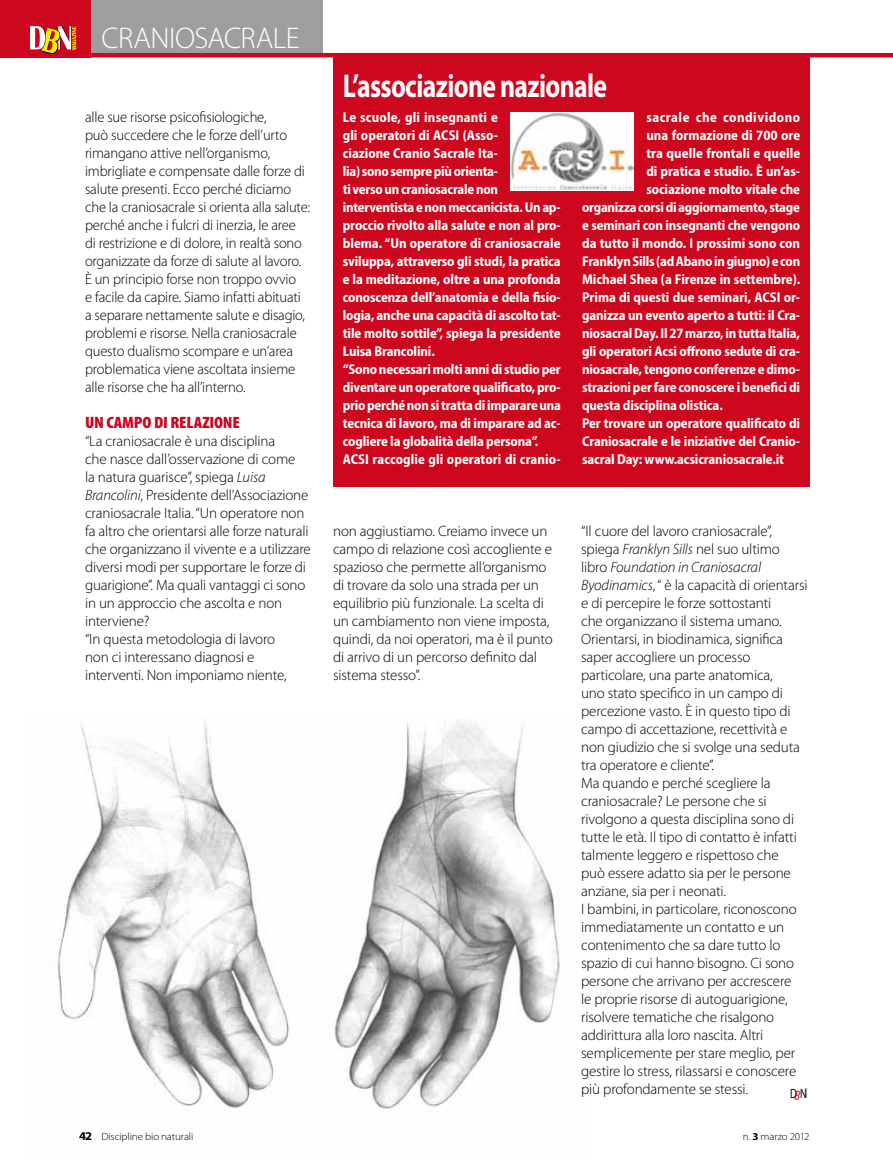
<style>
.page{position:relative;width:893px;height:1170px;background:#fff}
.page>*{position:absolute;margin:0;border:0;box-sizing:border-box;transform-origin:0 0}
.t1{font:700 33px "Myriad Pro";letter-spacing:-.025em;color:#fff;scale:.78 1}
.t2{font:300 30px "Myriad Pro";letter-spacing:-.015em;color:#fff}
.t3{font:900 condensed 16.5px "Myriad Pro";letter-spacing:-.01em;color:#cd071e;scale:1.1 1}
.t4{font:300 15px/18px "Myriad Pro";letter-spacing:-.01em;color:#000}
.t5{font:700 semi-condensed 14.25px/18px "Myriad Pro";letter-spacing:-.01em;color:#fff}
.t6{font:700 semi-condensed 14.25px "Myriad Pro";letter-spacing:.035em;color:#fff}
.t7{font:13.5px "Myriad Pro";color:#000;scale:.75 1}
.t8{font:300 10.5px "Myriad Pro";letter-spacing:-.015em;color:#000;scale:1.05 1}
.t9{font:2.4px "Myriad Pro";letter-spacing:-.005em;color:#000;scale:.9 1}
.s1{font-style:italic}
.s2{font-weight:700;font-size:12px}
.s3{font-weight:700}
</style>
<div class="page">
<div style="left:91px;top:0;width:231px;height:57px;background:#9c9e9f"></div>
<div style="left:0;top:0;width:91px;height:57px;background:#cd071e"></div>
<hr style="left:0;top:53px;width:893px;height:4px;background:#cd071e">
<svg style="left:30px;top:26px;width:46px;height:28px"></svg>
<div style="left:333px;top:55px;width:477px;height:431px;background:#cd071e"></div>
<img style="left:57px;top:720px;width:503px;height:389px">
<img style="left:511px;top:113px;width:123px;height:77px">
<h2 class="t2" style="left:102px;top:21px;width:200px">Craniosacrale</h2>
<p class="t4" style="left:85px;top:108px;width:227px">alle sue risorse psicofisiologiche,<br>può succedere che le forze dell’urto rimangano attive nell’organismo, imbrigliate e compensate dalle forze di salute presenti. Ecco perché diciamo che la craniosacrale si orienta alla salute: perché anche i fulcri di inerzia, le aree di restrizione e di dolore, in realtà sono organizzate da forze di salute al lavoro.<br>È un principio forse non troppo ovvio<br>e facile da capire. Siamo infatti abituati a separare nettamente salute e disagio, problemi e risorse. Nella craniosacrale questo dualismo scompare e un’area problematica viene ascoltata insieme alle risorse che ha all’interno.</p>
<p class="t3" style="left:85px;top:413px;width:142px">UN CAMPO DI RELAZIONE</p>
<p class="t4" style="left:85px;top:432px;width:227px">“La craniosacrale è una disciplina<br>che nasce dall’osservazione di come<br>la natura guarisce”, spiega <span class="s1">Luisa Brancolini</span>, Presidente dell’Associazione craniosacrale Italia. “Un operatore non fa altro che orientarsi alle forze naturali che organizzano il vivente e a utilizzare diversi modi per supportare le forze di guarigione”. Ma quali vantaggi ci sono in un approccio che ascolta e non interviene?<br>“I n questa metodologia di lavoro<br>non ci interessano diagnosi e interventi. Non imponiamo niente,</p>
<h1 class="t1" style="left:343px;top:67px;width:340px">L’associazione nazionale</h1>
<p class="t5" style="left:343px;top:108px;width:220px">Le scuole, gli insegnanti e<br>gli operatori di ACSI (Asso-<br>ciazione Cranio Sacrale Ita-<br>lia) sono sempre più orienta-<br>ti verso un craniosacrale non interventista e non meccanicista. Un ap&shy;proccio rivolto alla salute e non al pro&shy;blema. “Un operatore di craniosacrale sviluppa, attraverso gli studi, la pratica e la meditazione, oltre a una profonda conoscenza dell’anatomia e della fisio&shy;logia, anche una capacità di ascolto tat&shy;tile molto sottile”, spiega la presidente Luisa Brancolini.<br>“Sono necessari molti anni di studio per diventare un operatore qualificato, pro&shy;prio perché non si tratta di imparare una tecnica di lavoro, ma di imparare ad ac&shy;cogliere la globalità della persona”.<br>ACSI raccoglie gli operatori di cranio-</p>
<p class="t6" style="left:646px;top:109px;width:155px">sacrale che condividono</p>
<p class="t5" style="left:646px;top:126px;width:155px">una formazione di 700 ore</p>
<p class="t5" style="left:646px;top:144px;width:155px">tra quelle frontali e quelle</p>
<p class="t5" style="left:646px;top:162px;width:155px">di pratica e studio. È un’as-</p>
<p class="t5" style="left:646px;top:180px;width:155px">sociazione molto vitale che</p>
<p class="t5" style="left:582px;top:198px;width:219px">organizza corsi di aggiornamento, stage</p>
<p class="t5" style="left:582px;top:216px;width:220px">e seminari con insegnanti che vengono</p>
<p class="t5" style="left:582px;top:234px;width:219px">da tutto il mondo. I prossimi sono con</p>
<p class="t5" style="left:582px;top:252px;width:220px">Franklyn Sills (ad Abano in giugno) e con</p>
<p class="t5" style="left:582px;top:270px;width:220px">Michael Shea (a Firenze in settembre).</p>
<p class="t5" style="left:582px;top:288px;width:219px">Prima di questi due seminari, ACSI or-</p>
<p class="t5" style="left:582px;top:306px;width:220px">ganizza un evento aperto a tutti: il Cra-</p>
<p class="t5" style="left:582px;top:324px;width:219px">niosacral Day. Il 27 marzo, in tutta Italia,</p>
<p class="t5" style="left:582px;top:342px;width:220px">gli operatori Acsi offrono sedute di cra-</p>
<p class="t5" style="left:582px;top:360px;width:220px">niosacrale, tengono conferenze e dimo-</p>
<p class="t5" style="left:582px;top:378px;width:220px">strazioni per fare conoscere i benefici di</p>
<p class="t5" style="left:582px;top:396px;width:142px">questa disciplina olistica.</p>
<p class="t5" style="left:582px;top:414px;width:220px">Per trovare un operatore qualificato di</p>
<p class="t5" style="left:582px;top:432px;width:220px">Craniosacrale e le iniziative del Cranio-</p>
<p class="t5" style="left:582px;top:450px;width:203px">sacral Day: www.acsicraniosacrale.it</p>
<p class="t4" style="left:333px;top:522px;width:221px">non aggiustiamo. Creiamo invece un campo di relazione così accogliente e spazioso che permette all’organismo di trovare da solo una strada per un equilibrio più funzionale. La scelta di un cambiamento non viene imposta, quindi, da noi operatori, ma è il punto di arrivo di un percorso definito dal sistema stesso”.</p>
<p class="t4" style="left:581px;top:522px;width:228px">“I l cuore del lavoro craniosacrale”, spiega <span class="s1">Franklyn Sills</span> nel suo ultimo libro <span class="s1">Foundation in Craniosacral Byodinamics</span>, “ è la capacità di orientarsi e di percepire le forze sottostanti<br>che organizzano il sistema umano.<br>Orientarsi, in biodinamica, significa saper accogliere un processo particolare, una parte anatomica,<br>uno stato specifico in un campo di percezione vasto. È in questo tipo di campo di accettazione, recettività e non giudizio che si svolge una seduta tra operatore e cliente”.<br>Ma quando e perché scegliere la craniosacrale? Le persone che si rivolgono a questa disciplina sono di tutte le età. I l tipo di contatto è infatti talmente leggero e rispettoso che<br>può essere adatto sia per le persone anziane, sia per i neonati.<br>I bambini, in particolare, riconoscono immediatamente un contatto e un contenimento che sa dare tutto lo spazio di cui hanno bisogno. Ci sono persone che arrivano per accrescere<br>le proprie risorse di autoguarigione, risolvere tematiche che risalgono addirittura alla loro nascita. Altri semplicemente per stare meglio, per gestire lo stress, rilassarsi e conoscere più profondamente se stessi.</p>
<p class="t7" style="left:790px;top:1085px;width:24px">d n</p>
<p class="t9" style="left:805px;top:1097px;width:12px;rotate:-90deg">MAGAZINE</p>
<p class="t8" style="left:79px;top:1130px;width:110px"><span class="s2">42</span> Discipline bio naturali</p>
<p class="t8" style="left:743px;top:1130px;width:65px">n. <span class="s3">3</span> marzo 2012</p>
</div>
